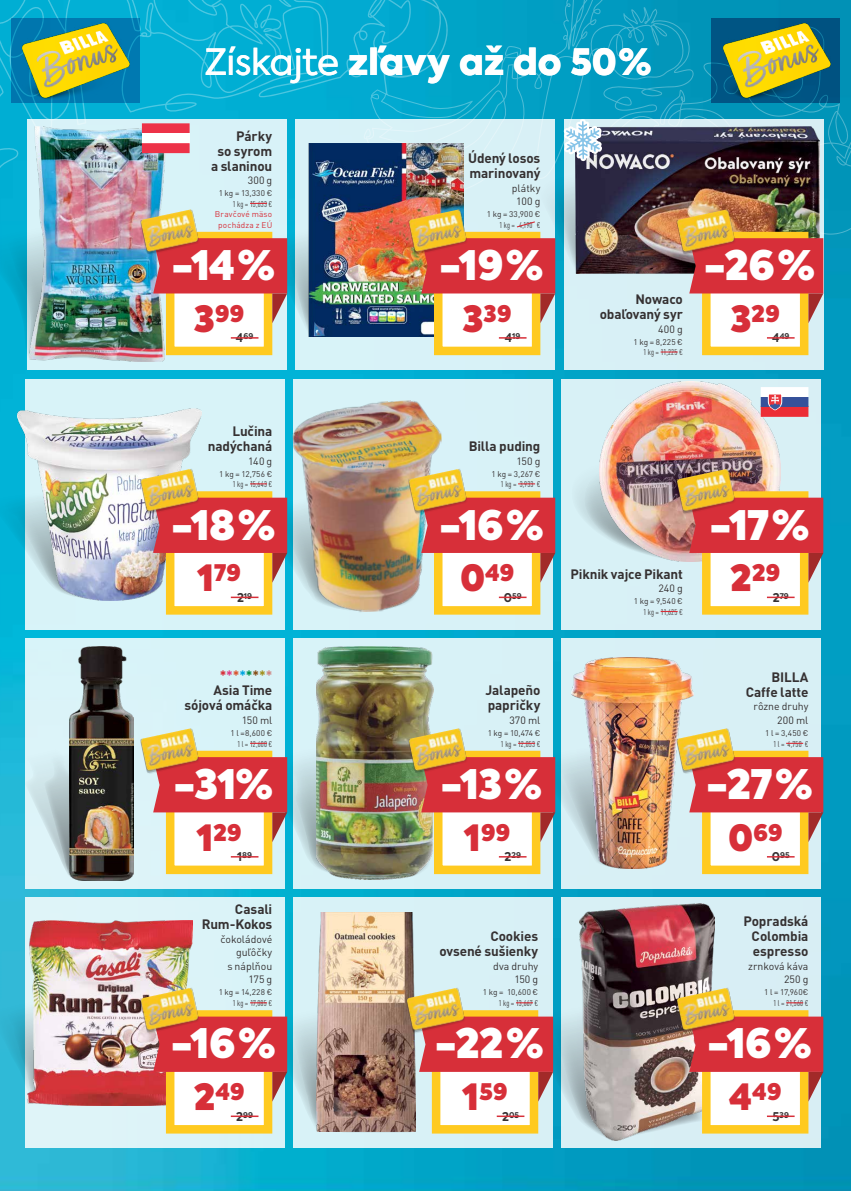
<style>
.page{position:relative;width:851px;height:1191px;background:#fff}
.page>*{position:absolute;margin:0;border:0;box-sizing:border-box;transform-origin:0 0}
.t1{font:800 40.5px "Axiforma";letter-spacing:-.01em;color:#fff}
.t2{font:900 36px "Axiforma";color:#fff}
.t3{font:800 22.8px "Axiforma";letter-spacing:-.01em;color:#d72f39}
.t4{font:700 13.5px/15px "DIN Pro";letter-spacing:-.01em;color:#353132;text-align:right}
.t5{font:10.5px/13.5px "DIN Pro";color:#353132;text-align:right}
.t6{font:condensed 8.25px "DIN Pro";letter-spacing:.02em;color:#353132}
.t7{font:8.25px "DIN Pro";letter-spacing:.005em;color:#353132}
.t8{font:8.25px/10.5px "DIN Pro";letter-spacing:.02em;color:#d72f39;text-align:center}
.t9{font:700 7.8px "Axiforma";color:#353132}
.s1{font-weight:400}
.s2{font-size:36px}
.s3{font-size:12px}
.s4{color:#d72f39}
.s5{color:#dd3e87}
.s6{color:#da5631}
.s7{color:#00a5e0}
.s8{color:#00914b}
.s9{color:#88501b}
.s10{color:#a39120}
.s11{color:#ce8784}
</style>
<div class="page">
<img style="left:0;top:235px;width:850px;height:956px">
<svg style="left:1px;top:0;width:849px;height:235px;background:#07a5c9"></svg>
<div style="left:28px;top:119px;width:259px;height:251px;background:#d8f3f8"></div>
<div style="left:26px;top:378px;width:259px;height:251px;background:#d8f3f8"></div>
<div style="left:26px;top:638px;width:259px;height:251px;background:#d8f3f8"></div>
<div style="left:26px;top:897px;width:259px;height:251px;background:#dbf3f8"></div>
<div style="left:296px;top:119px;width:259px;height:251px;background:#d8f2f8"></div>
<div style="left:293px;top:378px;width:260px;height:251px;background:#d8f2f7"></div>
<div style="left:293px;top:638px;width:260px;height:251px;background:#d8f2f7"></div>
<div style="left:293px;top:897px;width:260px;height:251px;background:#d8f1f6"></div>
<div style="left:563px;top:119px;width:260px;height:251px;background:#d8f0f5"></div>
<div style="left:561px;top:378px;width:260px;height:251px;background:#d8f0f6"></div>
<div style="left:561px;top:638px;width:260px;height:251px;background:#d8f0f5"></div>
<div style="left:561px;top:897px;width:260px;height:251px;background:#d8eef5"></div>
<img style="left:318px;top:912px;width:97px;height:82px">
<img style="left:291px;top:399px;width:151px;height:54px">
<img style="left:572px;top:658px;width:121px;height:81px">
<img style="left:601px;top:381px;width:178px;height:72px">
<img style="left:18px;top:408px;width:184px;height:45px">
<svg style="left:4px;top:739px;width:130px;height:141px"></svg>
<img style="left:70px;top:646px;width:63px;height:234px">
<img style="left:317px;top:646px;width:117px;height:93px">
<img style="left:29px;top:920px;width:163px;height:74px">
<img style="left:579px;top:903px;width:135px;height:91px">
<img style="left:140px;top:728px;width:55px;height:46px">
<img style="left:0;top:453px;width:823px;height:162px">
<hr style="left:231px;top:596px;width:27px;height:2px;background:#d72f39">
<img style="left:408px;top:728px;width:55px;height:11px">
<img style="left:675px;top:728px;width:56px;height:11px">
<img style="left:153px;top:739px;width:670px;height:140px">
<img style="left:405px;top:987px;width:55px;height:7px">
<img style="left:140px;top:987px;width:54px;height:7px">
<div style="left:760px;top:387px;width:48px;height:10px;background:#fff"></div>
<div style="left:760px;top:406px;width:48px;height:11px;background:#ec2d35"></div>
<div style="left:760px;top:397px;width:48px;height:10px;background:#36519a"></div>
<svg style="left:767px;top:394px;width:15px;height:16px"></svg>
<img style="left:675px;top:987px;width:55px;height:7px">
<img style="left:0;top:994px;width:823px;height:146px">
<hr style="left:766px;top:1115px;width:28px;height:2px;background:#d72f39">
<img style="left:11px;top:19px;width:128px;height:81px">
<img style="left:711px;top:19px;width:128px;height:83px">
<img style="left:0;top:0;width:1px;height:370px">
<img style="left:0;top:100px;width:823px;height:262px">
<h2 class="t2" style="left:205px;top:36px;width:448px"><span class="s1">Získajte</span> zľavy až do 50%</h2>
<p class="t4" style="left:211px;top:128px;width:63px">Párky<br>so syrom a slaninou</p>
<p class="t5" style="left:248px;top:173px;width:26px">300 g</p>
<p class="t7" style="left:219px;top:187px;width:55px">1 kg = 13,330 €</p>
<p class="t6" style="left:233px;top:198px;width:41px">1 kg = 15,633 €</p>
<p class="t8" style="left:215px;top:208px;width:59px">Bravčové mäso pochádza z EÚ</p>
<h1 class="t1" style="left:171px;top:236px;width:105px">-14 %</h1>
<h3 class="t3" style="left:194px;top:297px;width:52px"><span class="s2">3</span>99</h3>
<p class="t9" style="left:236px;top:331px;width:19px"><span class="s3">4</span>69</p>
<p class="t4" style="left:468px;top:150px;width:74px;text-align:left">Údený losos marinovaný</p>
<p class="t5" style="left:512px;top:181px;width:30px;text-align:center">plátky<br>100 g</p>
<p class="t7" style="left:486px;top:208px;width:55px">1 kg = 33,900 €</p>
<p class="t6" style="left:499px;top:219px;width:42px">1 kg = 4,190 €</p>
<h1 class="t1" style="left:439px;top:236px;width:106px">-19 %</h1>
<h3 class="t3" style="left:463px;top:297px;width:50px"><span class="s2">3</span>39</h3>
<p class="t9" style="left:505px;top:331px;width:17px"><span class="s3">4</span>19</p>
<p class="t4" style="left:599px;top:291px;width:85px">Nowaco obaľovaný syr</p>
<p class="t5" style="left:658px;top:322px;width:26px">400 g</p>
<p class="t7" style="left:633px;top:336px;width:51px">1 kg = 8,225 €</p>
<p class="t6" style="left:643px;top:346px;width:41px">1 kg = 11,225 €</p>
<h1 class="t1" style="left:703px;top:236px;width:113px">-26 %</h1>
<h3 class="t3" style="left:730px;top:297px;width:51px"><span class="s2">3</span>29</h3>
<p class="t9" style="left:772px;top:331px;width:19px"><span class="s3">4</span>49</p>
<p class="t4" style="left:208px;top:423px;width:66px">Lučina nadýchaná</p>
<p class="t5" style="left:248px;top:453px;width:26px">140 g</p>
<p class="t7" style="left:219px;top:468px;width:55px">1 kg = 12,756 €</p>
<p class="t6" style="left:233px;top:478px;width:41px">1 kg = 15,643 €</p>
<p class="t4" style="left:468px;top:438px;width:73px">Billa puding</p>
<p class="t5" style="left:516px;top:453px;width:25px">150 g</p>
<p class="t7" style="left:491px;top:468px;width:50px">1 kg = 3,267 €</p>
<p class="t6" style="left:501px;top:478px;width:41px">1 kg = 3,933 €</p>
<h1 class="t1" style="left:171px;top:495px;width:106px">-18 %</h1>
<h1 class="t1" style="left:439px;top:495px;width:106px">-16 %</h1>
<h1 class="t1" style="left:709px;top:495px;width:102px">-17 %</h1>
<h3 class="t3" style="left:197px;top:556px;width:46px"><span class="s2">1</span>79</h3>
<p class="t9" style="left:237px;top:590px;width:17px"><span class="s3">2</span>19</p>
<h3 class="t3" style="left:460px;top:556px;width:56px"><span class="s2">0</span>49</h3>
<p class="t9" style="left:503px;top:590px;width:19px"><span class="s3">0</span>59</p>
<p class="t4" style="left:570px;top:565px;width:114px">Piknik vajce Pikant</p>
<p class="t5" style="left:658px;top:581px;width:26px">240 g</p>
<p class="t7" style="left:633px;top:595px;width:51px">1 kg = 9,540 €</p>
<p class="t6" style="left:643px;top:606px;width:41px">1 kg = 11,625 €</p>
<h3 class="t3" style="left:730px;top:556px;width:52px"><span class="s2">2</span>29</h3>
<p class="t9" style="left:772px;top:590px;width:17px"><span class="s3">2</span>79</p>
<p class="t4" style="left:184px;top:667px;width:89px"><span class="s4">*</span><span class="s5">*</span><span class="s6">*</span><span class="s7">*</span><span class="s8">*</span><span class="s9">*</span><span class="s10">*</span><span class="s11">*<br></span>Asia Time sójová omáčka</p>
<p class="t5" style="left:242px;top:713px;width:32px">150 ml</p>
<p class="t7" style="left:230px;top:727px;width:43px">1 l =8,600 €</p>
<p class="t6" style="left:237px;top:738px;width:36px">1 l = 12,600 €</p>
<p class="t4" style="left:485px;top:682px;width:56px;text-align:left">Jalapeño papričky</p>
<p class="t5" style="left:509px;top:713px;width:32px">370 ml</p>
<p class="t7" style="left:487px;top:727px;width:54px">1 kg = 10,474 €</p>
<p class="t6" style="left:501px;top:738px;width:41px">1 kg = 12,053 €</p>
<p class="t4" style="left:745px;top:669px;width:64px">BILLA<br>Caffe latte</p>
<p class="t5" style="left:753px;top:699px;width:56px">rôzne druhy<br>200 ml</p>
<p class="t7" style="left:765px;top:727px;width:45px">1 l = 3,450 €</p>
<p class="t6" style="left:773px;top:738px;width:36px">1 l = 4,750 €</p>
<h1 class="t1" style="left:174px;top:754px;width:101px">-31%</h1>
<h1 class="t1" style="left:440px;top:754px;width:103px">-13 %</h1>
<h1 class="t1" style="left:706px;top:754px;width:108px">-27 %</h1>
<h3 class="t3" style="left:197px;top:816px;width:47px"><span class="s2">1</span>29</h3>
<p class="t9" style="left:237px;top:850px;width:17px"><span class="s3">1</span>89</p>
<h3 class="t3" style="left:464px;top:816px;width:48px"><span class="s2">1</span>99</h3>
<p class="t9" style="left:504px;top:850px;width:18px"><span class="s3">2</span>29</p>
<h3 class="t3" style="left:727px;top:816px;width:57px"><span class="s2">0</span>69</h3>
<p class="t9" style="left:771px;top:850px;width:19px"><span class="s3">0</span>95</p>
<p class="t4" style="left:202px;top:901px;width:72px">Casali<br>Rum-Kokos</p>
<p class="t5" style="left:220px;top:932px;width:53px">čokoládové guľôčky<br>s náplňou<br>175 g</p>
<p class="t7" style="left:219px;top:987px;width:55px">1 kg = 14,228 €</p>
<p class="t6" style="left:233px;top:997px;width:41px">1 kg = 17,085 €</p>
<p class="t4" style="left:439px;top:928px;width:100px">Cookies<br>ovsené sušienky</p>
<p class="t5" style="left:493px;top:959px;width:46px">dva druhy<br>150 g</p>
<p class="t7" style="left:483px;top:987px;width:57px">1 kg = 10,600 €</p>
<p class="t6" style="left:498px;top:997px;width:41px">1 kg = 13,667 €</p>
<p class="t4" style="left:751px;top:913px;width:58px;text-align:justify;text-indent:-8px">Popradská Colombia espresso</p>
<p class="t5" style="left:748px;top:959px;width:62px">zrnková káva<br>250 g</p>
<p class="t7" style="left:764px;top:987px;width:46px">1 l = 17,960€</p>
<p class="t6" style="left:773px;top:997px;width:36px">1 l = 21,560 €</p>
<h1 class="t1" style="left:171px;top:1014px;width:106px">-16 %</h1>
<h1 class="t1" style="left:434px;top:1014px;width:111px">-22 %</h1>
<h1 class="t1" style="left:707px;top:1014px;width:106px">-16 %</h1>
<h3 class="t3" style="left:194px;top:1075px;width:53px"><span class="s2">2</span>49</h3>
<p class="t9" style="left:236px;top:1109px;width:18px"><span class="s3">2</span>99</p>
<h3 class="t3" style="left:462px;top:1075px;width:47px"><span class="s2">1</span>59</h3>
<p class="t9" style="left:502px;top:1109px;width:19px"><span class="s3">2</span>05</p>
<h3 class="t3" style="left:729px;top:1075px;width:54px"><span class="s2">4</span>49</h3>
<p class="t9" style="left:772px;top:1109px;width:18px"><span class="s3">5</span>39</p>
</div>
